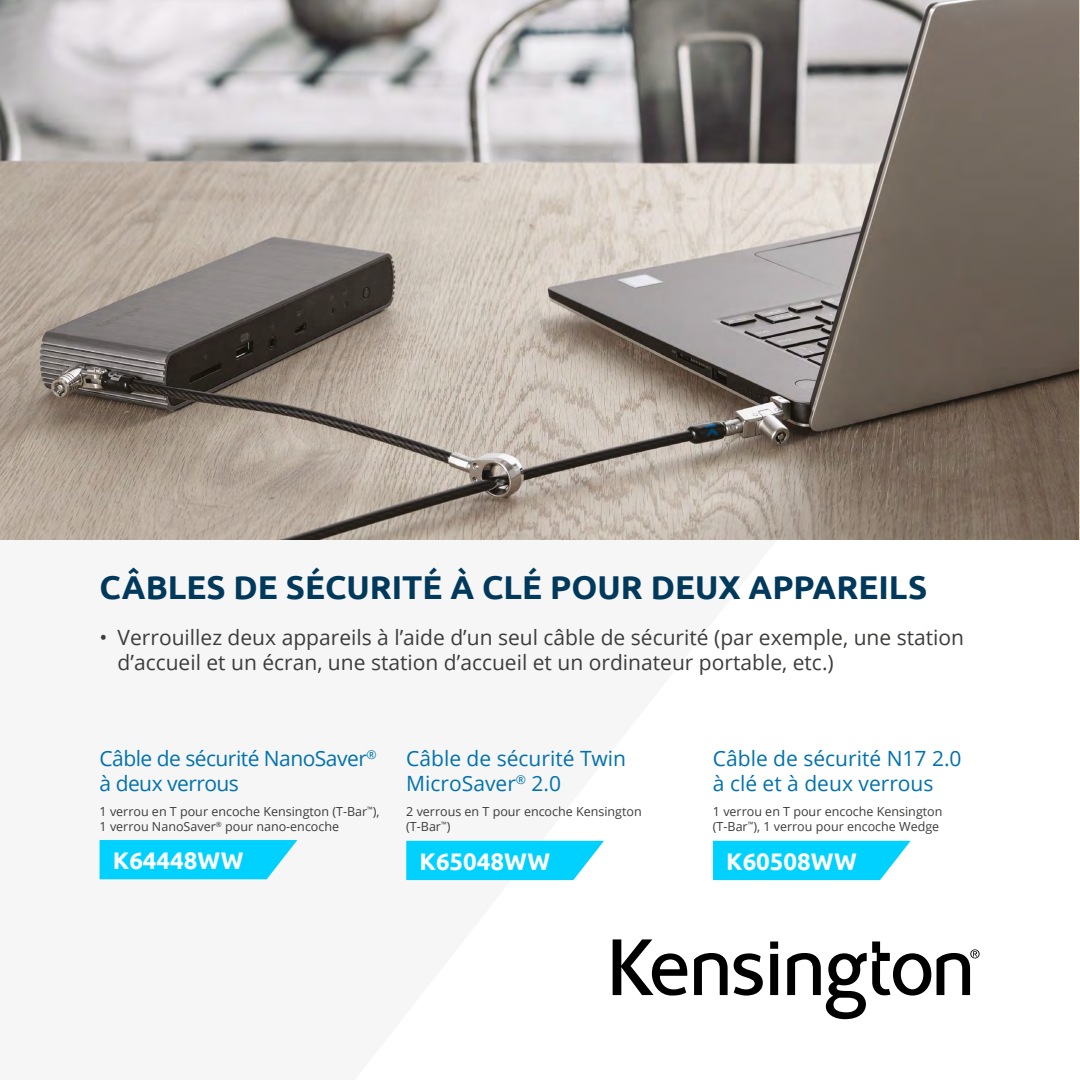
<style>
.page{position:relative;width:1080px;height:1080px;background:#fff}
.page>*{position:absolute;margin:0;border:0;box-sizing:border-box;transform-origin:0 0}
.t1{font:700 33px "Ubuntu";color:#00395b}
.t2{font:700 24px "Ubuntu";color:#fff}
.t3{font:21px/25.2px "Open Sans";color:#3c3c3b}
.t4{font:21px/25.2px "Open Sans";color:#0172ad}
.t5{font:21px/25.2px "Open Sans";letter-spacing:-.025em;color:#0172ad}
.t6{font:12.5px/15px "Open Sans";color:#3c3c3b}
</style>
<div class="page">
<svg style="left:613px;top:939px;width:367px;height:80px"></svg>
<img style="left:0;top:0;width:1080px;height:539px">
<svg style="left:100px;top:840px;width:197px;height:39px;background:#12d3fe"></svg>
<svg style="left:406px;top:841px;width:198px;height:39px;background:#14d4fe"></svg>
<svg style="left:713px;top:841px;width:197px;height:39px;background:#13d4ff"></svg>
<h1 class="t1" style="left:100px;top:567px;width:829px">CÂBLES DE SÉCURITÉ À CLÉ POUR DEUX APPAREILS</h1>
<h3 class="t3" style="left:118px;top:624px;width:848px;text-indent:-18px">• Verrouillez deux appareils à l’aide d’un seul câble de sécurité (par exemple, une station d’accueil et un écran, une station d’accueil et un ordinateur portable, etc.)</h3>
<h3 class="t5" style="left:100px;top:745px;width:278px">Câble de sécurité NanoSaver<sup>® </sup>à deux verrous</h3>
<p class="t6" style="left:100px;top:804px;width:282px">1 verrou en T pour encoche Kensington (T-Bar<sup>™</sup>),<br>1 verrou NanoSaver<sup>®</sup> pour nano-encoche</p>
<h2 class="t2" style="left:113px;top:846px;width:132px">K64448WW</h2>
<h3 class="t4" style="left:406px;top:745px;width:221px">Câble de sécurité Twin<br>MicroSaver<sup>®</sup> 2.0</h3>
<p class="t6" style="left:406px;top:804px;width:237px">2 verrous en T pour encoche Kensington (T-Bar<sup>™</sup>)</p>
<h3 class="t4" style="left:713px;top:745px;width:250px">Câble de sécurité N17 2.0 à clé et à deux verrous</h3>
<p class="t6" style="left:713px;top:804px;width:231px">1 verrou en T pour encoche Kensington (T-Bar<sup>™</sup>), 1 verrou pour encoche Wedge</p>
<h2 class="t2" style="left:420px;top:847px;width:132px">K65048WW</h2>
<h2 class="t2" style="left:726px;top:847px;width:132px">K60508WW</h2>
</div>
